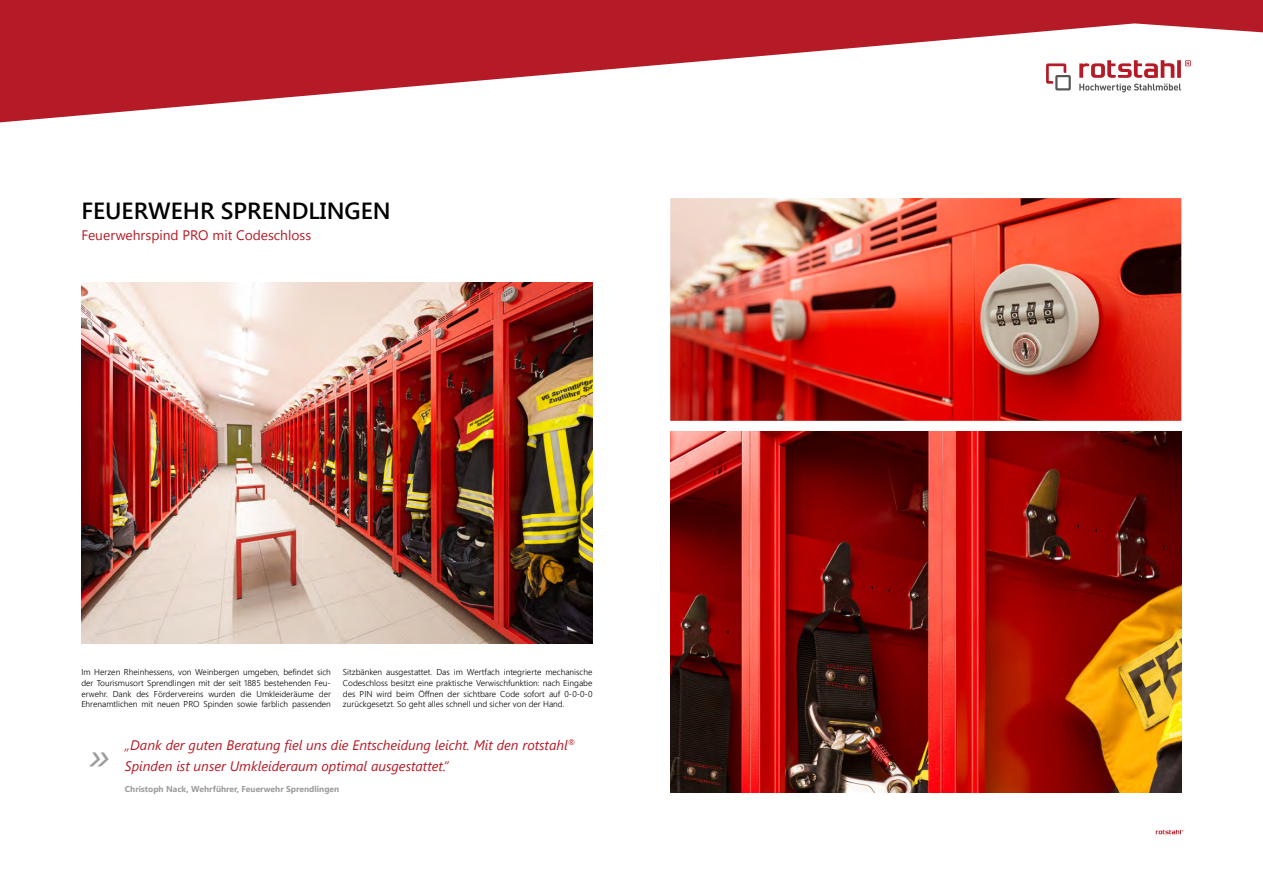
<style>
.page{position:relative;width:1263px;height:893px;background:#fff}
.page>*{position:absolute;margin:0;border:0;box-sizing:border-box;transform-origin:0 0}
.t1{font:italic 42.45px "Segoe UI";color:#9c9c9d}
.t2{font:600 23.4px "Segoe UI";color:#000}
.t3{font:italic 13.8px/21.1px "Segoe UI";color:#b51b26}
.t4{font:13.8px "Segoe UI";color:#b51b26}
.t5{font:300 8.55px/10.6px "Segoe UI";color:#000;text-align:justify}
.t6{font:700 8.55px "Segoe UI";color:#9c9c9d}
</style>
<div class="page">
<img style="left:81px;top:283px;width:511px;height:360px">
<img style="left:670px;top:431px;width:511px;height:361px">
<img style="left:670px;top:198px;width:511px;height:223px">
<svg style="left:0;top:0;width:1263px;height:123px;fill:#b51b26"></svg>
<svg style="left:1079px;top:60px;width:112px;height:18px"></svg>
<svg style="left:1079px;top:84px;width:102px;height:8px"></svg>
<svg style="left:1046px;top:63px;width:25px;height:27px"></svg>
<svg style="left:1156px;top:830px;width:27px;height:4px"></svg>
<h2 class="t2" style="left:81px;top:195px;width:311px">FEUERWEHR SPRENDLINGEN</h2>
<h3 class="t4" style="left:81px;top:226px;width:231px">Feuerwehrspind PRO mit Codeschloss</h3>
<p class="t5" style="left:81px;top:667px;width:251px">Im Herzen Rheinhessens, von Weinbergen umgeben, befindet sich der Tourismusort Sprendlingen mit der seit 1885 bestehenden Feu&shy;erwehr. Dank des Fördervereins wurden die Umkleideräume der Ehrenamtlichen mit neuen PRO Spinden sowie farblich passenden</p>
<p class="t5" style="left:343px;top:667px;width:251px">Sitzbänken ausgestattet. Das im Wertfach integrierte mechanische Codeschloss besitzt eine praktische Verwischfunktion: nach Eingabe des PIN wird beim Öffnen der sichtbare Code sofort auf 0-0-0-0 zurückgesetzt. So geht alles schnell und sicher von der Hand.</p>
<h1 class="t1" style="left:89px;top:726px;width:23px">»</h1>
<h3 class="t3" style="left:125px;top:733px;width:452px">„Dank der guten Beratung fiel uns die Entscheidung leicht. Mit den rotstahl<sup>®<br></sup>Spinden ist unser Umkleideraum optimal ausgestattet.“</h3>
<p class="t6" style="left:125px;top:783px;width:216px">Christoph Nack, Wehrführer, Feuerwehr Sprendlingen</p>
</div>
